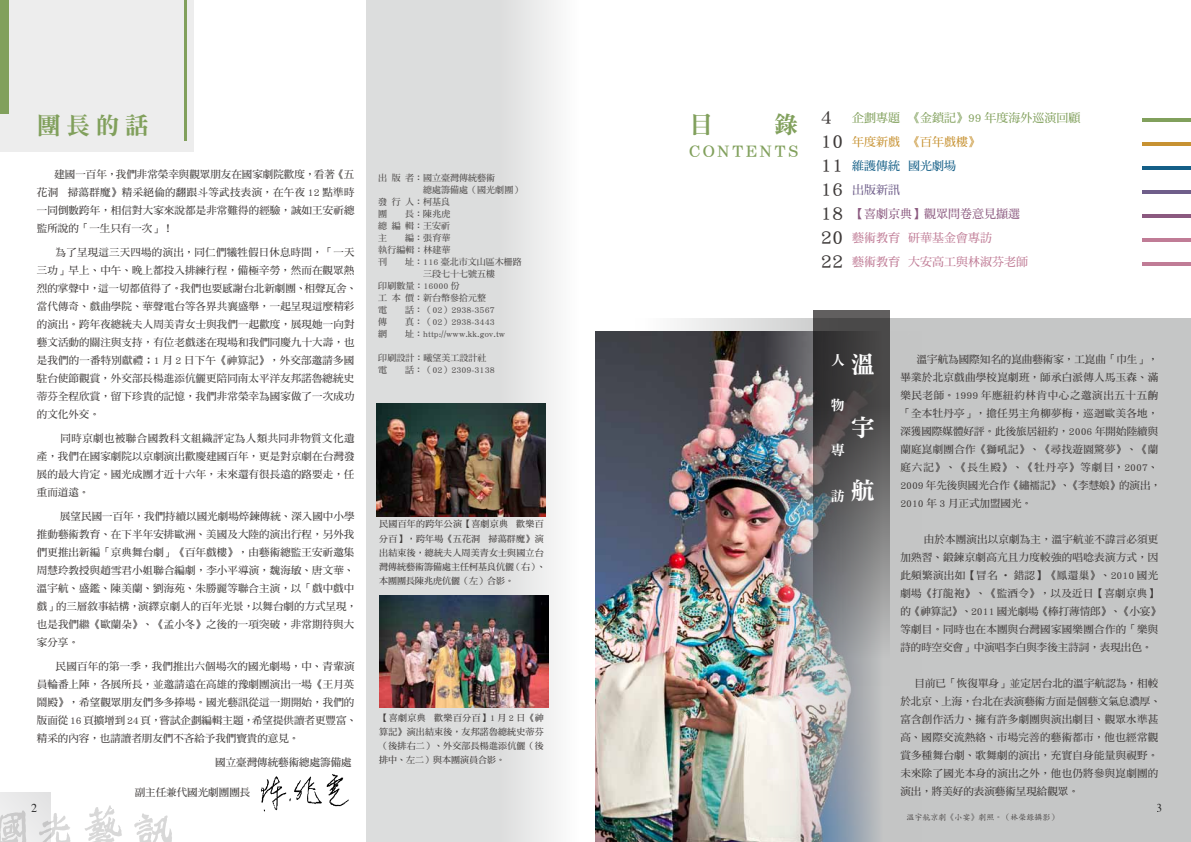
<style>
.page{position:relative;width:1191px;height:842px;background:#fff}
.page>*{position:absolute;margin:0;border:0;box-sizing:border-box;transform-origin:0 0}
.t1{font:24px "DF Ming Std W9";color:#81a05c}
.t2{font:24px "DF Ming Std W9";color:#fff}
.t3{font:20px/24px "DF Ming Std W7";color:#3e3a39}
.t4{font:18px "DF Ming Std W9";letter-spacing:.13em;color:#81a05c}
.t5{font:14px "DF Ming Std W9";color:#fff}
.t6{font:12px/24px "DF Ming Std W7";color:#c07c96}
.t7{font:12px "DF Ming Std W7";color:#81a05c}
.t8{font:12px "DF Ming Std W7";color:#8b597f}
.t9{font:12px "DF Ming Std W7";color:#c79232}
.t10{font:12px "DF Ming Std W7";color:#145f87}
.t11{font:12px "DF Ming Std W7";color:#6f5e8a}
.t12{font:12px "Times";color:#000}
.t13{font:10.5px/18px "DF Ming Std W7";letter-spacing:.01em;color:#3e3a39}
.t14{font:9px/12px "DF Ming Std W7";color:#4c4948;text-align:justify}
.t15{font:9px/14px "DF Ming Std W7";letter-spacing:.015em;color:#3e3a39}
.t16{font:8px "DF Kai Shu Std W5";color:#3e3a39}
</style>
<div class="page">
<div style="left:0;top:793px;width:51px;height:49px;background:#e9e9ea"></div>
<svg style="left:0;top:810px;width:26px;height:32px"></svg>
<svg style="left:39px;top:813px;width:32px;height:29px"></svg>
<svg style="left:85px;top:805px;width:37px;height:37px"></svg>
<svg style="left:134px;top:813px;width:38px;height:29px"></svg>
<div style="left:366px;top:0;width:215px;height:842px;background:linear-gradient(to right,#d3d5d5,#f0f0f0)"></div>
<div style="left:0;top:0;width:194px;height:151px;background:#ededed"></div>
<hr style="left:184px;top:0;width:3px;height:140px;background:#81a05c">
<div style="left:0;top:0;width:9px;height:113px;background:#81a05c"></div>
<img style="left:376px;top:403px;width:169px;height:113px">
<img style="left:379px;top:595px;width:169px;height:112px">
<div style="left:635px;top:319px;width:556px;height:523px;background:#c5c6c6"></div>
<img style="left:595px;top:332px;width:283px;height:510px">
<svg style="left:814px;top:311px;width:76px;height:375px;background:#6a6b6c"></svg>
<hr style="left:1143px;top:118px;width:48px;height:4px;background:#81a05c">
<hr style="left:1143px;top:142px;width:48px;height:4px;background:#c79232">
<hr style="left:1143px;top:166px;width:48px;height:4px;background:#145f87">
<hr style="left:1143px;top:190px;width:48px;height:4px;background:#6f5e8a">
<hr style="left:1143px;top:214px;width:48px;height:4px;background:#8b597f">
<hr style="left:1143px;top:238px;width:48px;height:4px;background:#c07c96">
<hr style="left:1143px;top:262px;width:48px;height:4px;background:#c07c96">
<svg style="left:261px;top:774px;width:88px;height:37px"></svg>
<h1 class="t1" style="left:37px;top:112px;width:113px">團長的話</h1>
<h1 class="t1" style="left:689px;top:111px;width:25px">目</h1>
<h1 class="t1" style="left:774px;top:111px;width:25px">錄</h1>
<h3 class="t4" style="left:689px;top:141px;width:111px">CONTENTS</h3>
<p class="t14" style="left:378px;top:171px;width:118px">出 版 者：國立臺灣傳統藝術</p>
<p class="t14" style="left:423px;top:183px;width:100px">總處籌備處（國光劇團）</p>
<p class="t14" style="left:378px;top:195px;width:73px">發 行 人：柯基良</p>
<p class="t14" style="left:378px;top:207px;width:10px">團</p>
<p class="t13" style="left:37px;top:165px;width:319px;text-align:justify;text-indent:17px">建國一百年，我們非常榮幸與觀眾朋友在國家劇院歡度，看著《五花洞 掃蕩群魔》精采絕倫的翻跟斗等武技表演，在午夜 12 點準時一同倒數跨年，相信對大家來說都是非常難得的經驗，誠如王安祈總監所說的「一生只有一次」！</p>
<p class="t13" style="left:37px;top:243px;width:322px;text-indent:19px">為了呈現這三天四場的演出，同仁們犧牲假日休息時間，「一天三功」早上、中午、晚上都投入排練行程，備極辛勞，然而在觀眾熱烈的掌聲中，這一切都值得了。我們也要感謝台北新劇團、相聲瓦舍、當代傳奇、戲曲學院、華聲電台等各界共襄盛舉，一起呈現這麼精彩的演出。跨年夜總統夫人周美青女士與我們一起歡度，展現她一向對藝文活動的關注與支持，有位老戲迷在現場和我們同慶九十大壽，也是我們的一番特別獻禮；1 月 2 日下午《神算記》，外交部邀請多國駐台使節觀賞，外交部長楊進添伉儷更陪同南太平洋友邦諾魯總統史蒂芬全程欣賞，留下珍貴的記憶，我們非常榮幸為國家做了一次成功的文化外交。</p>
<p class="t13" style="left:37px;top:429px;width:319px;text-align:justify;text-indent:24px">同時京劇也被聯合國教科文組織評定為人類共同非物質文化遺產，我們在國家劇院以京劇演出歡慶建國百年，更是對京劇在台灣發展的最大肯定。國光成團才近十六年，未來還有很長遠的路要走，任重而道遠。</p>
<p class="t13" style="left:37px;top:507px;width:322px;text-indent:23px">展望民國一百年，我們持續以國光劇場焠鍊傳統、深入國中小學推動藝術教育、在下半年安排歐洲、美國及大陸的演出行程，另外我們更推出新編「京典舞台劇」《百年戲樓》，由藝術總監王安祈邀集周慧玲教授與趙雪君小姐聯合編劇，李小平導演，魏海敏、唐文華、溫宇航、盛鑑、陳美蘭、劉海苑、朱勝麗等聯合主演，以「戲中戲中戲」的三層敘事結構，演繹京劇人的百年光景，以舞台劇的方式呈現，也是我們繼《歐蘭朵》、《孟小冬》之後的一項突破，非常期待與大家分享。</p>
<p class="t13" style="left:37px;top:657px;width:322px;text-indent:19px">民國百年的第一季，我們推出六個場次的國光劇場，中、青輩演員輪番上陣，各展所長，並邀請遠在高雄的豫劇團演出一場《王月英鬧殿》，希望觀眾朋友們多多捧場。國光藝訊從這一期開始，我們的版面從 16 頁擴增到 24 頁，嘗試企劃編輯主題，希望提供讀者更豐富、精采的內容，也請讀者朋友們不吝給予我們寶貴的意見。</p>
<p class="t13" style="left:215px;top:753px;width:138px">國立臺灣傳統藝術總處籌備處</p>
<p class="t13" style="left:135px;top:783px;width:117px">副主任兼代國光劇團團長</p>
<p class="t14" style="left:378px;top:207px;width:73px;text-indent:27px">長：陳兆虎總 編 輯：王安祈主</p>
<p class="t14" style="left:378px;top:231px;width:73px;text-indent:27px">編：張育華執行編輯：林建華刊</p>
<p class="t14" style="left:405px;top:255px;width:118px">址：116 臺北市文山區木柵路</p>
<p class="t14" style="left:423px;top:267px;width:73px">三段七十七號五樓</p>
<p class="t14" style="left:378px;top:279px;width:83px">印刷數量：16000 份</p>
<p class="t14" style="left:378px;top:291px;width:109px">工 本 價：新台幣參拾元整</p>
<p class="t14" style="left:378px;top:303px;width:10px">電</p>
<p class="t14" style="left:405px;top:303px;width:91px">話：（02）2938-3567</p>
<p class="t14" style="left:378px;top:315px;width:10px">傳</p>
<p class="t14" style="left:405px;top:315px;width:91px">真：（02）2938-3443</p>
<p class="t14" style="left:378px;top:327px;width:10px">網</p>
<p class="t14" style="left:405px;top:327px;width:101px">址：http://www.kk.gov.tw</p>
<p class="t14" style="left:378px;top:351px;width:109px">印刷設計：曦望美工設計社電</p>
<p class="t14" style="left:405px;top:363px;width:91px">話：（02）2309-3138</p>
<p class="t15" style="left:379px;top:517px;width:168px">民國百年的跨年公演【喜劇京典 歡樂百分百】，跨年場《五花洞 掃蕩群魔》演出結束後，總統夫人周美青女士與國立台灣傳統藝術籌備處主任柯基良伉儷（右）、本團團長陳兆虎伉儷（左）合影。</p>
<p class="t15" style="left:379px;top:711px;width:166px;text-align:justify">【喜劇京典 歡樂百分百】1 月 2 日《神算記》演出結束後，友邦諾魯總統史蒂芬（後排右二）、外交部長楊進添伉儷（後排中、左二）與本團演員合影。</p>
<h2 class="t3" style="left:821px;top:104px;width:24px">4<br>10<br>11<br>16<br>18<br>20<br>22</h2>
<p class="t7" style="left:852px;top:111px;width:230px">企劃專題 《金鎖記》99 年度海外巡演回顧</p>
<p class="t9" style="left:852px;top:135px;width:129px">年度新戲 《百年戲樓》</p>
<p class="t10" style="left:852px;top:159px;width:105px">維護傳統 國光劇場</p>
<p class="t11" style="left:852px;top:183px;width:49px">出版新訊</p>
<p class="t8" style="left:852px;top:207px;width:169px">【喜劇京典】觀眾問卷意見擷選</p>
<p class="t6" style="left:852px;top:226px;width:177px">藝術教育 研華基金會專訪<br>藝術教育 大安高工與林淑芬老師</p>
<h1 class="t2" style="left:850px;top:351px;width:25px">溫</h1>
<h3 class="t5" style="left:830px;top:352px;width:15px">人</h3>
<h3 class="t5" style="left:830px;top:397px;width:15px">物</h3>
<h3 class="t5" style="left:830px;top:443px;width:15px">專</h3>
<h3 class="t5" style="left:830px;top:488px;width:15px">訪</h3>
<h1 class="t2" style="left:850px;top:414px;width:25px">宇</h1>
<h1 class="t2" style="left:850px;top:477px;width:25px">航</h1>
<p class="t13" style="left:900px;top:350px;width:262px;text-indent:16px">溫宇航為國際知名的崑曲藝術家，工崑曲「巾生」，畢業於北京戲曲學校崑劇班，師承白派傳人馬玉森、滿樂民老師。1999 年應紐約林肯中心之邀演出五十五齣「全本牡丹亭」，擔任男主角柳夢梅，巡迴歐美各地，深獲國際媒體好評。此後旅居紐約，2006 年開始陸續與蘭庭崑劇團合作《獅吼記》、《尋找遊園驚夢》、《蘭庭六記》、《長生殿》、《牡丹亭》等劇目，2007、<br>2009 年先後與國光合作《繡襦記》、《李慧娘》的演出，<br>2010 年 3 月正式加盟國光。</p>
<p class="t13" style="left:900px;top:530px;width:262px;text-indent:23px">由於本團演出以京劇為主，溫宇航並不諱言必須更加熟習、鍛鍊京劇高亢且力度較強的唱唸表演方式，因此頻繁演出如【冒名 ‧ 錯認】《鳳還巢》、2010 國光劇場《打龍袍》、《監酒令》，以及近日【喜劇京典】的《神算記》、2011 國光劇場《棒打薄情郎》、《小宴》等劇目。同時也在本團與台灣國家國樂團合作的「樂與詩的時空交會」中演唱李白與李後主詩詞，表現出色。</p>
<p class="t13" style="left:900px;top:674px;width:262px;text-indent:14px">目前已「恢復單身」並定居台北的溫宇航認為，相較於北京、上海，台北在表演藝術方面是個藝文氣息濃厚、富含創作活力、擁有許多劇團與演出劇目、觀眾水準甚高、國際交流熱絡、市場完善的藝術都市，他也經常觀賞多種舞台劇、歌舞劇的演出，充實自身能量與視野。未來除了國光本身的演出之外，他也仍將參與崑劇團的演出，將美好的表演藝術呈現給觀眾。</p>
<p class="t12" style="left:31px;top:796px;width:7px">2</p>
<p class="t12" style="left:1157px;top:796px;width:7px">3</p>
<p class="t16" style="left:906px;top:813px;width:154px">溫宇航京劇《小宴》劇照。（林榮錄攝影）</p>
</div>
